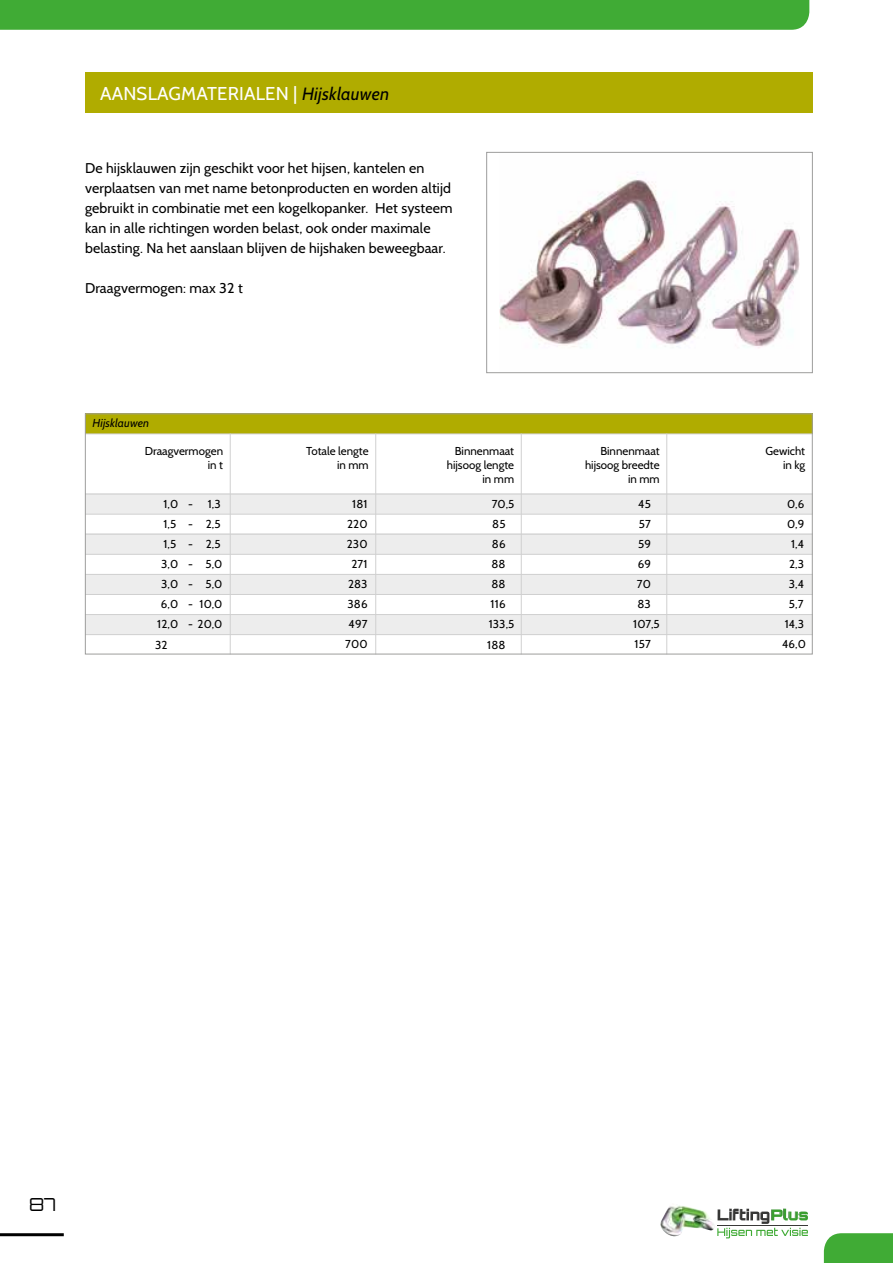
<style>
.page{position:relative;width:893px;height:1263px;background:#fff}
.page>*{position:absolute;margin:0;border:0;box-sizing:border-box;transform-origin:0 0}
.t1{font:18.6px "Cabin";letter-spacing:.01em;color:#fefefd}
.t2{font:300 18px "Orbitron";color:#000}
.t3{font:14.1px/20.1px "Cabin";letter-spacing:.01em;color:#000}
.t4{font:11.55px/20.1px "Cabin";color:#000;text-align:right}
.t5{font:italic 11.55px "Cabin";letter-spacing:.01em;color:#000}
.s1{font-style:italic;font-size:17.7px;color:#000}
</style>
<div class="page">
<div style="left:85px;top:72px;width:728px;height:40px;background:#b0ac00"></div>
<img style="left:500px;top:174px;width:299px;height:174px">
<div style="left:486px;top:152px;width:327px;height:221px;border:1px solid #9d9d9c"></div>
<div style="left:85px;top:413px;width:728px;height:21px;background:#b0ac00"></div>
<div style="left:85px;top:494px;width:728px;height:20px;background:#ededed"></div>
<div style="left:85px;top:534px;width:728px;height:20px;background:#ededed"></div>
<div style="left:85px;top:574px;width:728px;height:20px;background:#ededed"></div>
<div style="left:85px;top:614px;width:728px;height:20px;background:#ededed"></div>
<hr style="left:230px;top:434px;width:1px;height:220px;background:#d0d0d0">
<hr style="left:375px;top:434px;width:1px;height:220px;background:#d0d0d0">
<hr style="left:521px;top:434px;width:1px;height:220px;background:#d0d0d0">
<hr style="left:666px;top:434px;width:1px;height:220px;background:#d0d0d0">
<hr style="left:85px;top:494px;width:728px;height:1px;background:#d0d0d0">
<hr style="left:85px;top:534px;width:728px;height:1px;background:#d0d0d0">
<hr style="left:85px;top:574px;width:728px;height:1px;background:#d0d0d0">
<hr style="left:85px;top:614px;width:728px;height:1px;background:#d0d0d0">
<hr style="left:85px;top:514px;width:728px;height:1px;background:#d0d0d0">
<hr style="left:85px;top:554px;width:728px;height:1px;background:#d0d0d0">
<hr style="left:85px;top:594px;width:728px;height:1px;background:#d0d0d0">
<hr style="left:85px;top:634px;width:728px;height:1px;background:#d0d0d0">
<hr style="left:85px;top:434px;width:728px;height:1px;background:#d0d0d0">
<div style="left:85px;top:413px;width:728px;height:241px;border:1px solid #9d9d9c"></div>
<div style="left:0;top:0;width:809px;height:30px;background:#40ab35"></div>
<div style="left:824px;top:1233px;width:69px;height:30px;background:#40ab35"></div>
<hr style="left:0;top:1233px;width:64px;height:3px;background:#000">
<svg style="left:717px;top:1208px;width:91px;height:30px"></svg>
<img style="left:660px;top:1205px;width:54px;height:31px">
<h1 class="t1" style="left:100px;top:82px;width:291px">AANSLAGMATERIALEN | <span class="s1">Hijsklauwen</span></h1>
<p class="t3" style="left:85px;top:158px;width:369px">De hijsklauwen zijn geschikt voor het hijsen, kantelen en verplaatsen van met name betonproducten en worden altijd gebruikt in combinatie met een kogelkopanker. Het systeem kan in alle richtingen worden belast, ook onder maximale belasting. Na het aanslaan blijven de hijshaken beweegbaar.</p>
<p class="t3" style="left:85px;top:278px;width:159px">Draagvermogen: max 32 t</p>
<p class="t5" style="left:93px;top:416px;width:58px">Hijsklauwen</p>
<p class="t4" style="left:145px;top:444px;width:80px;line-height:13.8px">Draagvermogen in t</p>
<p class="t4" style="left:306px;top:444px;width:64px;line-height:13.8px">Totale lengte in mm</p>
<p class="t4" style="left:447px;top:444px;width:69px;line-height:13.8px">Binnenmaat hijsoog lengte in mm</p>
<p class="t4" style="left:585px;top:444px;width:76px;line-height:13.8px">Binnenmaat hijsoog breedte in mm</p>
<p class="t4" style="left:766px;top:444px;width:41px;line-height:13.8px">Gewicht in kg</p>
<p class="t4" style="left:492px;top:494px;width:24px">70,5</p>
<p class="t4" style="left:492px;top:514px;width:15px">85</p>
<p class="t4" style="left:492px;top:534px;width:15px">86</p>
<p class="t4" style="left:491px;top:554px;width:16px">88</p>
<p class="t4" style="left:491px;top:574px;width:16px">88</p>
<p class="t4" style="left:491px;top:594px;width:16px">116</p>
<p class="t4" style="left:489px;top:614px;width:27px">133,5</p>
<p class="t4" style="left:487px;top:634px;width:20px">188</p>
<p class="t4" style="left:782px;top:494px;width:25px">0,6<br>0,9<br>1,4<br>2,3<br>3,4<br>5,7<br>14,3<br>46,0</p>
<p class="t4" style="left:345px;top:494px;width:24px;text-align:center">181<br>220<br>230<br>271<br>283<br>386<br>497<br>700</p>
<p class="t4" style="left:638px;top:494px;width:14px">45</p>
<p class="t4" style="left:163px;top:494px;width:31px">1,0 -</p>
<p class="t4" style="left:208px;top:494px;width:15px">1,3</p>
<p class="t4" style="left:163px;top:514px;width:59px">1,5 - 2,5</p>
<p class="t4" style="left:163px;top:534px;width:59px">1,5 - 2,5</p>
<p class="t4" style="left:161px;top:554px;width:63px">3,0 - 5,0</p>
<p class="t4" style="left:161px;top:574px;width:63px">3,0 - 5,0</p>
<p class="t4" style="left:161px;top:594px;width:63px">6,0 - 10,0</p>
<p class="t4" style="left:157px;top:614px;width:67px">12,0 - 20,0</p>
<p class="t4" style="left:155px;top:634px;width:14px">32</p>
<p class="t4" style="left:639px;top:514px;width:14px">57</p>
<p class="t4" style="left:638px;top:534px;width:14px">59</p>
<p class="t4" style="left:638px;top:554px;width:15px">69</p>
<p class="t4" style="left:637px;top:574px;width:16px">70</p>
<p class="t4" style="left:637px;top:594px;width:15px">83</p>
<p class="t4" style="left:633px;top:614px;width:28px">107,5</p>
<p class="t4" style="left:635px;top:634px;width:18px">157</p>
<p class="t2" style="left:29px;top:1193px;width:28px">87</p>
</div>
